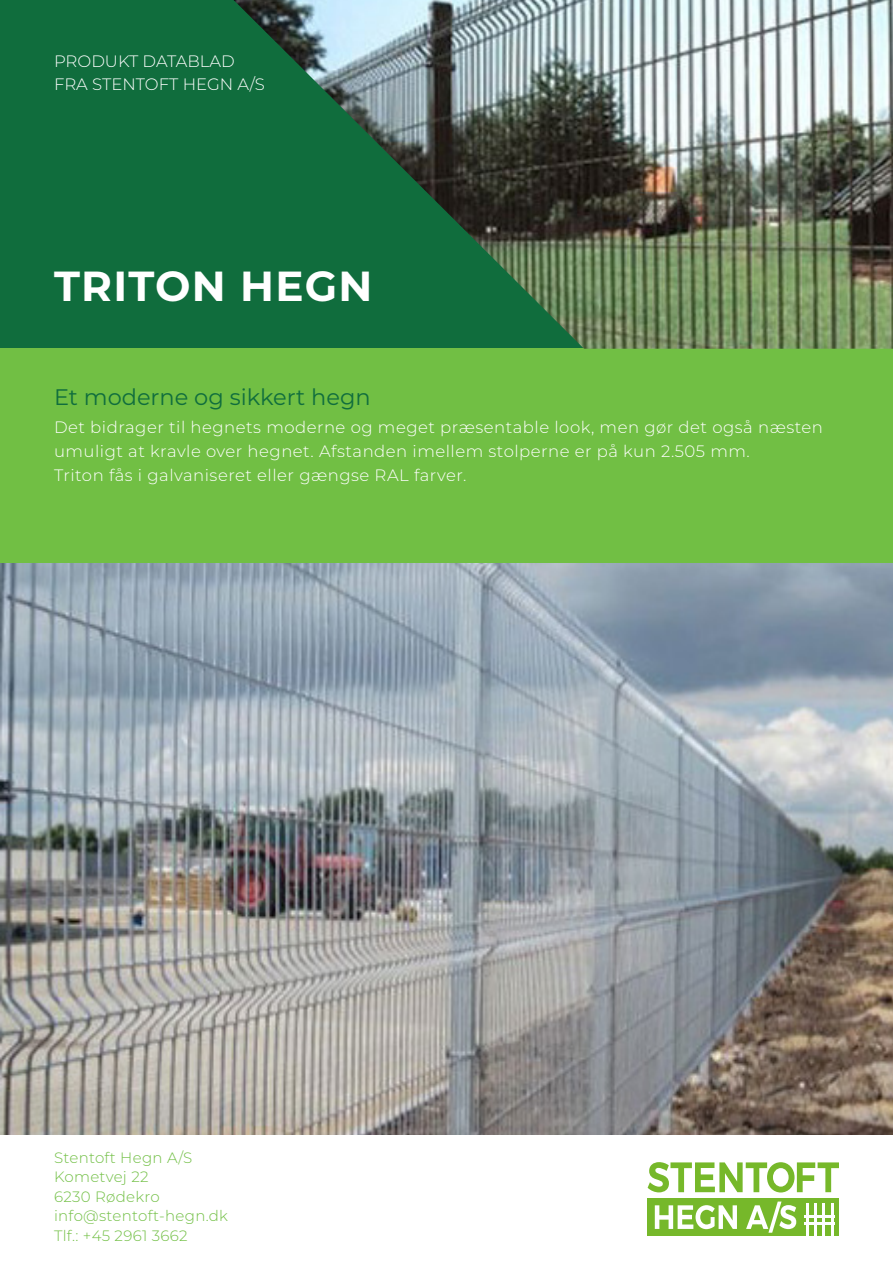
<style>
.page{position:relative;width:893px;height:1263px;background:#fff}
.page>*{position:absolute;margin:0;border:0;box-sizing:border-box;transform-origin:0 0}
.t1{font:700 42px "Montserrat";letter-spacing:.03em;color:#fff}
.klassificeringer_ove{font:22.5px "Montserrat";color:#106d3d}
.hvid{font:300 16.5px/24px "Montserrat";letter-spacing:.03em;color:#fff}
.hvid-2{font:300 16.5px/22.5px "Montserrat";color:#fff}
.t2{font:300 15px/19.5px "Montserrat";letter-spacing:.02em;color:#71bf44}
</style>
<div class="page">
<div style="left:648px;top:1198px;width:191px;height:38px;background:#76b82a"></div>
<svg style="left:648px;top:1162px;width:191px;height:30px"></svg>
<svg style="left:655px;top:1205px;width:82px;height:24px"></svg>
<svg style="left:746px;top:1201px;width:50px;height:32px"></svg>
<hr style="left:805px;top:1215px;width:30px;height:2px;background:#fff">
<hr style="left:805px;top:1222px;width:30px;height:2px;background:#fff">
<hr style="left:806px;top:1203px;width:2px;height:33px;background:#fff">
<hr style="left:814px;top:1203px;width:3px;height:33px;background:#fff">
<hr style="left:823px;top:1203px;width:2px;height:33px;background:#fff">
<hr style="left:831px;top:1203px;width:2px;height:33px;background:#fff">
<div style="left:0;top:0;width:234px;height:349px;background:#106d3d"></div>
<div style="left:0;top:349px;width:893px;height:215px;background:#71bf44"></div>
<img style="left:0;top:564px;width:893px;height:570px">
<img style="left:234px;top:0;width:659px;height:349px">
<p class="hvid-2" style="left:54px;top:50px;width:212px">PRODUKT DATABLAD<br>FRA STENTOFT HEGN A/S</p>
<h1 class="t1" style="left:54px;top:256px;width:320px">TRITON HEGN</h1>
<p class="klassificeringer_ove" style="left:54px;top:381px;width:318px">Et moderne og sikkert hegn</p>
<p class="hvid" style="left:54px;top:414px;width:770px">Det bidrager til hegnets moderne og meget præsentable look, men gør det også næsten umuligt at kravle over hegnet. Afstanden imellem stolperne er på kun 2.505 mm.<br>Triton fås i galvaniseret eller gængse RAL farver.</p>
<p class="t2" style="left:54px;top:1147px;width:176px">Stentoft Hegn A/S<br>Kometvej 22<br>6230 Rødekro info@stentoft-hegn.dk<br>Tlf.: +45 2961 3662</p>
</div>
